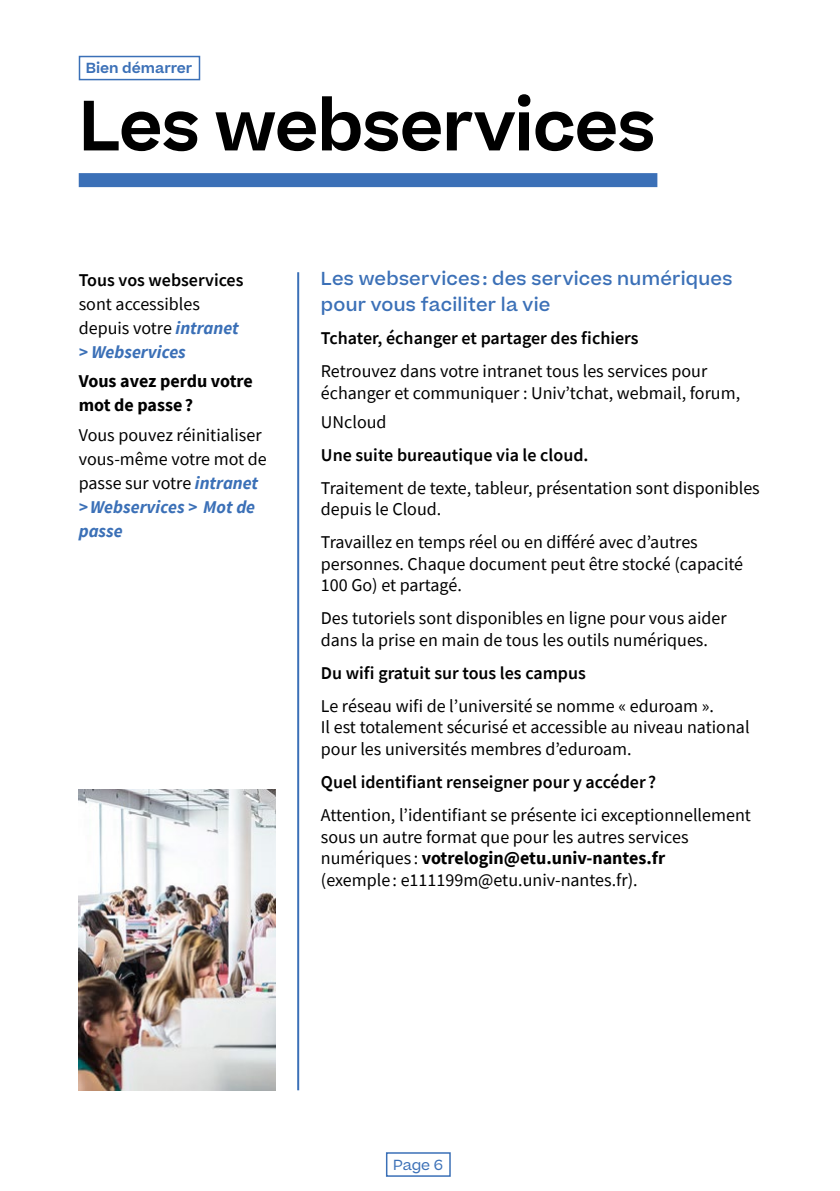
<style>
.page{position:relative;width:840px;height:1191px;background:#fff}
.page>*{position:absolute;margin:0;border:0;box-sizing:border-box;transform-origin:0 0}
.t1{font:600 68px "Beatrice";letter-spacing:-.02em;color:#000}
.t2{font:18px/21.6px "Source Sans Pro";color:#000}
.t3{font:600 18px "Source Sans Pro";color:#000}
.t4{font:500 18px/26px "Beatrice";letter-spacing:.015em;color:#3b70b7}
.t5{font:700 18px/24px "Source Sans Pro";color:#000}
.t6{font:600 14px "Beatrice";color:#3b70b7}
.t7{font:14px "Beatrice";color:#3b70b7}
.s1{font-weight:700;font-style:italic;color:#3b70b7}
.s2{font-weight:700}
</style>
<div class="page">
<div style="left:79px;top:56px;width:121px;height:24px;border:2px solid #3b70b7"></div>
<div style="left:79px;top:173px;width:578px;height:14px;background:#3b70b7"></div>
<hr style="left:297px;top:272px;width:2px;height:818px;background:#3b70b7">
<img style="left:79px;top:789px;width:196px;height:301px">
<div style="left:386px;top:1152px;width:64px;height:24px;border:2px solid #3b70b7"></div>
<p class="t6" style="left:86px;top:59px;width:108px">Bien démarrer</p>
<h1 class="t1" style="left:79px;top:80px;width:578px">Les webservices</h1>
<p class="t3" style="left:79px;top:268px;width:166px">Tous vos webservices</p>
<p class="t2" style="left:79px;top:292px;width:161px;line-height:24px">sont accessibles depuis votre <span class="s1">intranet &gt; Webservices</span></p>
<p class="t5" style="left:79px;top:369px;width:176px">Vous avez perdu votre mot de passe?</p>
<p class="t2" style="left:79px;top:423px;width:189px;line-height:24px">Vous pouvez réinitialiser vous-même votre mot de passe sur votre <span class="s1">intranet &gt;Webservices &gt; Mot de passe</span></p>
<p class="t4" style="left:321px;top:266px;width:413px">Les webservices: des services numériques pour vous faciliter la vie</p>
<p class="t3" style="left:321px;top:326px;width:319px">Tchater, échanger et partager des fichiers</p>
<p class="t2" style="left:321px;top:360px;width:420px">Retrouvez dans votre intranet tous les services pour échanger et communiquer : Univ’tchat, webmail, forum,</p>
<p class="t2" style="left:321px;top:411px;width:67px">UNcloud</p>
<p class="t3" style="left:321px;top:443px;width:269px">Une suite bureautique via le cloud.</p>
<p class="t2" style="left:321px;top:477px;width:440px">Traitement de texte, tableur, présentation sont disponibles depuis le Cloud.</p>
<p class="t2" style="left:321px;top:531px;width:423px">Travaillez en temps réel ou en différé avec d’autres personnes. Chaque document peut être stocké (capacité<br>100 Go) et partagé.</p>
<p class="t2" style="left:321px;top:607px;width:407px">Des tutoriels sont disponibles en ligne pour vous aider dans la prise en main de tous les outils numériques.</p>
<p class="t3" style="left:321px;top:661px;width:266px">Du wifi gratuit sur tous les campus</p>
<p class="t2" style="left:321px;top:695px;width:430px">Le réseau wifi de l’université se nomme « eduroam ».<br>Il est totalement sécurisé et accessible au niveau national pour les universités membres d’eduroam.</p>
<p class="t3" style="left:321px;top:770px;width:336px">Quel identifiant renseigner pour y accéder ?</p>
<p class="t2" style="left:321px;top:804px;width:431px">Attention, l’identifiant se présente ici exceptionnellement sous un autre format que pour les autres services numériques : <span class="s2">votrelogin@etu.univ-nantes.fr<br></span>(exemple : e111199m@etu.univ-nantes.fr).</p>
<p class="t7" style="left:393px;top:1155px;width:51px">Page 6</p>
</div>
